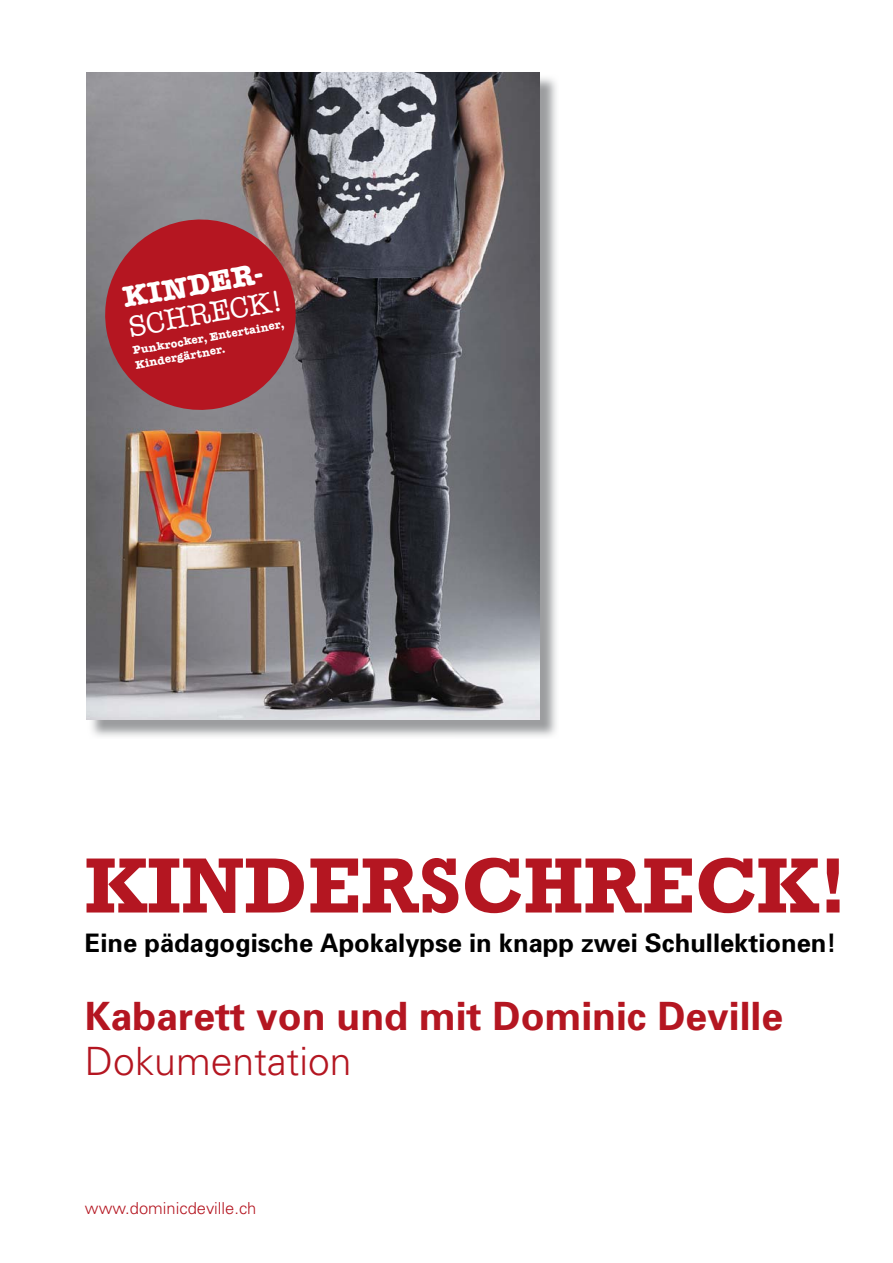
<style>
.page{position:relative;width:893px;height:1263px;background:#fff}
.page>*{position:absolute;margin:0;border:0;box-sizing:border-box;transform-origin:0 0}
.t1{font:700 79.5px "Rockwell";color:#b41621}
.t2{font:700 39px "Univers";color:#b41621}
.t3{font:300 39px "Univers";color:#b41621}
.t4{font:29.85px "American Typewriter";color:#fff}
.t5{font:700 29.85px "American Typewriter";color:#fff}
.t6{font:700 25.5px "Univers";color:#000}
.t7{font:300 16.5px "Univers";color:#b41621}
.t8{font:700 11.4px/14.4px "American Typewriter";color:#fff}
</style>
<div class="page">
<img style="left:91px;top:78px;width:466px;height:659px">
<img style="left:86px;top:73px;width:454px;height:647px">
<svg style="left:97px;top:212px;width:206px;height:206px;background:#a4373f"></svg>
<p class="t5" style="left:120px;top:280px;width:148px;rotate:-10deg">KINDER-</p>
<p class="t4" style="left:125px;top:310px;width:158px;rotate:-10deg">SCHRECK!</p>
<p class="t8" style="left:132px;top:344px;width:155px;rotate:-10deg">Punkrocker, Entertainer,<br>Kindergärtner.</p>
<h1 class="t1" style="left:85px;top:837px;width:763px">KINDERSCHRECK!</h1>
<p class="t6" style="left:85px;top:933px;width:753px">Eine pädagogische Apokalypse in knapp zwei Schullektionen!</p>
<h2 class="t2" style="left:85px;top:1001px;width:699px">Kabarett von und mit Dominic Deville</h2>
<h2 class="t3" style="left:85px;top:1046px;width:268px">Dokumentation</h2>
<p class="t7" style="left:85px;top:1202px;width:173px">www.dominicdeville.ch</p>
</div>
